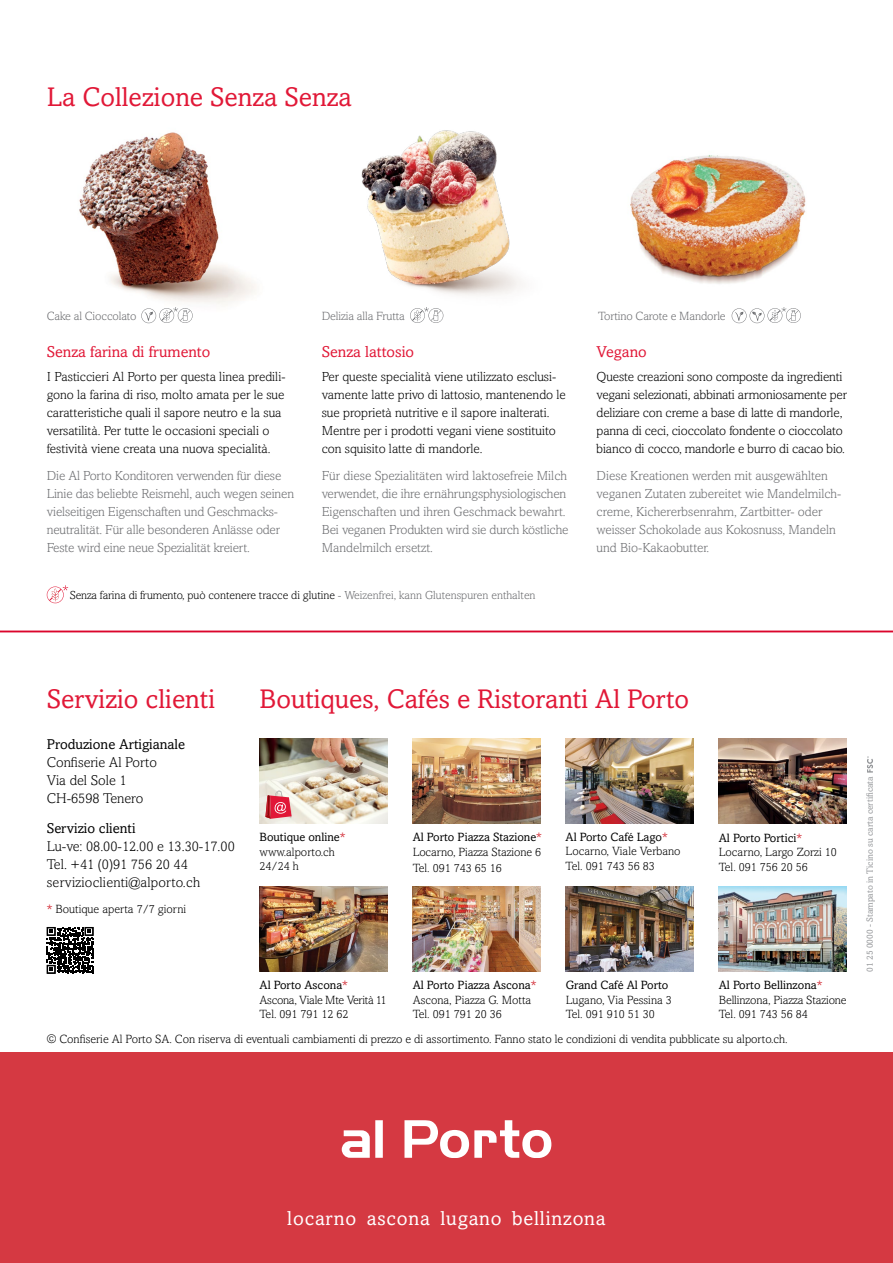
<style>
.page{position:relative;width:893px;height:1263px;background:#fff}
.page>*{position:absolute;margin:0;border:0;box-sizing:border-box;transform-origin:0 0}
.t1{font:27px "Amasis MT Std";color:#e11837}
.t2{font:19.95px "Amasis MT Std";letter-spacing:.04em;color:#fff}
.t3{font:15.75px "Amasis MT Std";color:#e11837}
.t4{font:300 14.25px/18px "Amasis MT Std";color:#000}
.t5{font:14.25px "Amasis MT Std";color:#000}
.t6{font:300 13.2px/18px "Amasis MT Std";color:#000}
.t7{font:300 13.2px/18px "Amasis MT Std";letter-spacing:-.01em;color:#6d6e71}
.t8{font:300 12px/14.4px "Amasis MT Std";color:#000}
.t9{font:300 12px "Amasis MT Std";letter-spacing:-.01em;color:#6d6e71}
.t10{font:300 12px/14.4px "Amasis MT Std";letter-spacing:-.025em;color:#000}
.t11{font:12px "Amasis MT Std";color:#000}
.t12{font:300 11.7px "Amasis MT Std";color:#000}
.t13{font:9px "Amasis MT Std";color:#939598}
.s1{color:#6d6e71}
.s2{font-weight:400;color:#d53942}
.s3{font-weight:400}
</style>
<div class="page">
<img style="left:361px;top:130px;width:160px;height:184px">
<img style="left:79px;top:132px;width:177px;height:192px">
<img style="left:630px;top:155px;width:176px;height:169px">
<svg style="left:47px;top:585px;width:21px;height:18px"></svg>
<svg style="left:141px;top:307px;width:52px;height:16px"></svg>
<svg style="left:410px;top:307px;width:33px;height:16px"></svg>
<svg style="left:732px;top:307px;width:69px;height:16px"></svg>
<div style="left:0;top:1052px;width:893px;height:211px;background:#d53942"></div>
<svg style="left:342px;top:1120px;width:209px;height:38px"></svg>
<img style="left:260px;top:738px;width:127px;height:85px">
<svg style="left:265px;top:791px;width:27px;height:28px"></svg>
<img style="left:413px;top:738px;width:127px;height:86px">
<img style="left:566px;top:738px;width:127px;height:85px">
<img style="left:413px;top:887px;width:127px;height:85px">
<img style="left:260px;top:887px;width:127px;height:85px">
<img style="left:719px;top:738px;width:127px;height:86px">
<img style="left:566px;top:886px;width:127px;height:85px">
<img style="left:719px;top:887px;width:127px;height:85px">
<svg style="left:47px;top:927px;width:47px;height:47px"></svg>
<svg style="left:867px;top:756px;width:6px;height:16px"></svg>
<hr style="left:0;top:631px;width:893px;height:1px;background:#db052c">
<h1 class="t1" style="left:47px;top:81px;width:306px">La Collezione Senza Senza</h1>
<p class="t9" style="left:47px;top:309px;width:91px">Cake al Cioccolato</p>
<p class="t9" style="left:322px;top:309px;width:85px">Delizia alla Frutta</p>
<p class="t9" style="left:598px;top:309px;width:129px">Tortino Carote e Mandorle</p>
<p class="t3" style="left:47px;top:342px;width:165px">Senza farina di frumento</p>
<p class="t6" style="left:47px;top:367px;width:240px">I Pasticcieri Al Porto per questa linea predili&shy;gono la farina di riso, molto amata per le sue caratteristiche quali il sapore neutro e la sua versatilità. Per tutte le occasioni speciali o festività viene creata una nuova specialità.</p>
<p class="t7" style="left:47px;top:466px;width:249px">Die Al Porto Konditoren verwenden für diese Linie das beliebte Reismehl, auch wegen seinen vielseitigen Eigenschaften und Geschmacks&shy;neutralität. Für alle besonderen Anlässe oder Feste wird eine neue Spezialität kreiert.</p>
<p class="t3" style="left:322px;top:342px;width:94px">Senza lattosio</p>
<p class="t6" style="left:322px;top:367px;width:246px">Per queste specialità viene utilizzato esclusi&shy;vamente latte privo di lattosio, mantenendo le sue proprietà nutritive e il sapore inalterati.<br>Mentre per i prodotti vegani viene sostituito con squisito latte di mandorle.</p>
<p class="t7" style="left:322px;top:466px;width:248px">Für diese Spezialitäten wird laktosefreie Milch verwendet, die ihre ernährungsphysiologischen Eigenschaften und ihren Geschmack bewahrt.<br>Bei veganen Produkten wird sie durch köstliche Mandelmilch ersetzt.</p>
<p class="t12" style="left:70px;top:588px;width:467px">Senza farina di frumento, può contenere tracce di glutine <span class="s1">- Weizenfrei, kann Glutenspuren enthalten</span></p>
<p class="t3" style="left:597px;top:342px;width:52px">Vegano</p>
<p class="t6" style="left:597px;top:367px;width:252px">Queste creazioni sono composte da ingredienti vegani selezionati, abbinati armoniosamente per deliziare con creme a base di latte di mandorle, panna di ceci, cioccolato fondente o cioccolato bianco di cocco, mandorle e burro di cacao bio.</p>
<p class="t7" style="left:597px;top:466px;width:246px">Diese Kreationen werden mit ausgewählten veganen Zutaten zubereitet wie Mandelmilch&shy;creme, Kichererbsenrahm, Zartbitter- oder weisser Schokolade aus Kokosnuss, Mandeln und Bio-Kakaobutter.</p>
<h1 class="t1" style="left:47px;top:683px;width:170px">Servizio clienti</h1>
<h1 class="t1" style="left:260px;top:683px;width:431px">Boutiques, Cafés e Ristoranti Al Porto</h1>
<p class="t5" style="left:47px;top:735px;width:140px">Produzione Artigianale</p>
<p class="t4" style="left:47px;top:753px;width:112px">Confiserie Al Porto<br>Via del Sole 1<br>CH-6598 Tenero</p>
<p class="t5" style="left:47px;top:819px;width:90px">Servizio clienti</p>
<p class="t4" style="left:47px;top:837px;width:190px">Lu-ve: 08.00-12.00 e 13.30-17.00<br>Tel. +41 (0)91 756 20 44 servizioclienti@alporto.ch</p>
<p class="t8" style="left:47px;top:902px;width:141px"><span class="s2">*</span> Boutique aperta 7/7 giorni</p>
<p class="t8" style="left:260px;top:830px;width:88px"><span class="s3">Boutique online</span><span class="s2">* </span>www.alporto.ch<br>24/24 h</p>
<p class="t8" style="left:413px;top:830px;width:131px"><span class="s3">Al Porto Piazza Stazione</span><span class="s2">*<br></span>Locarno, Piazza Stazione 6</p>
<p class="t8" style="left:413px;top:861px;width:91px">Tel. 091 743 65 16</p>
<p class="t8" style="left:566px;top:830px;width:117px"><span class="s3">Al Porto Café Lago</span><span class="s2">*<br></span>Locarno, Viale Verbano<br>Tel. 091 743 56 83</p>
<p class="t10" style="left:260px;top:978px;width:129px"><span class="s3">Al Porto Ascona</span><span class="s2">*<br></span>Ascona, Viale Mte Verità 11<br>Tel. 091 791 12 62</p>
<p class="t11" style="left:566px;top:978px;width:104px">Grand Café Al Porto</p>
<p class="t8" style="left:413px;top:978px;width:125px"><span class="s3">Al Porto Piazza Ascona</span><span class="s2">*<br></span>Ascona, Piazza G. Motta<br>Tel. 091 791 20 36</p>
<p class="t8" style="left:566px;top:992px;width:108px">Lugano, Via Pessina 3<br>Tel. 091 910 51 30</p>
<p class="t8" style="left:719px;top:830px;width:119px"><span class="s3">Al Porto Portici</span><span class="s2">*<br></span>Locarno, Largo Zorzi 10<br>Tel. 091 756 20 56</p>
<p class="t8" style="left:719px;top:978px;width:129px"><span class="s3">Al Porto Bellinzona</span><span class="s2">*<br></span>Bellinzona, Piazza Stazione<br>Tel. 091 743 56 84</p>
<p class="t8" style="left:47px;top:1032px;width:742px">© Confiserie Al Porto SA. Con riserva di eventuali cambiamenti di prezzo e di assortimento. Fanno stato le condizioni di vendita pubblicate su alporto.ch.</p>
<p class="t13" style="left:864px;top:972px;width:197px;rotate:-90deg">01 25 0000 - Stampato in Ticino su carta certificata</p>
<h2 class="t2" style="left:287px;top:1206px;width:320px">locarno ascona lugano bellinzona</h2>
</div>
